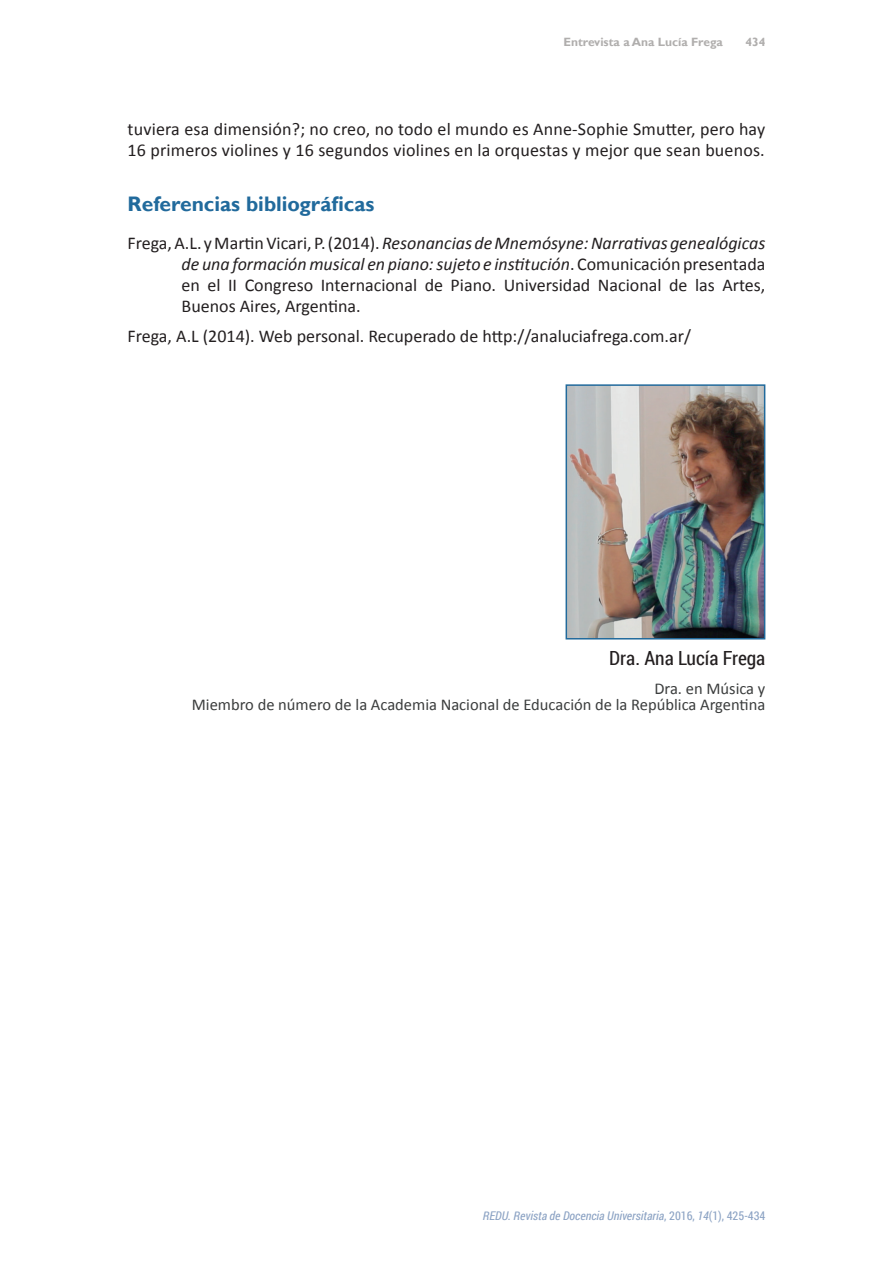
<style>
.page{position:relative;width:893px;height:1263px;background:#fff}
.page>*{position:absolute;margin:0;border:0;box-sizing:border-box;transform-origin:0 0}
.REDU_TIT1{font:700 21px "Gill Sans";color:#216a9c}
.REDU_AUTORES1{font:19.5px "Roboto Condensed";color:#231f20}
.REDU_REFS{font:18px/21px "Calibri";color:#231f20;text-align:justify}
.REDU_TXTGRAL{font:18px/21px "Calibri";letter-spacing:.01em;color:#231f20}
.REDU_AFILIACION1{font:16.5px/16.5px "Calibri";color:#3b3d3d;text-align:right}
.t1{font:italic 12px "Roboto Condensed";color:#8ca3c4}
.t2{font:700 12px "Gill Sans";color:#b0aead}
.s1{font-style:italic}
.s2{font-style:normal}
</style>
<div class="page">
<img style="left:569px;top:387px;width:193px;height:249px">
<div style="left:566px;top:384px;width:199px;height:255px;border:2px solid #216a9c"></div>
<p class="t2" style="left:563px;top:35px;width:161px">Entrevista a Ana Lucía Frega</p>
<p class="t2" style="left:745px;top:34px;width:21px">434</p>
<p class="REDU_TXTGRAL" style="left:128px;top:118px;width:639px">tuviera esa dimensión?; no creo, no todo el mundo es Anne-Sophie Smutter, pero hay<br>16 primeros violines y 16 segundos violines en la orquestas y mejor que sean buenos.</p>
<p class="REDU_TIT1" style="left:128px;top:191px;width:249px">Referencias bibliográficas</p>
<p class="REDU_REFS" style="left:182px;top:233px;width:585px;text-indent:-54px">Frega, A.L. y Martin Vicari, P. (2014). <span class="s1">Resonancias de Mnemósyne: Narrativas genealógicas de una formación musical en piano: sujeto e institución</span>. Comunicación presentada en el II Congreso Internacional de Piano. Universidad Nacional de las Artes, Buenos Aires, Argentina.</p>
<p class="REDU_REFS" style="left:128px;top:326px;width:565px">Frega, A.L (2014). Web personal. Recuperado de http://analuciafrega.com.ar/</p>
<p class="REDU_AUTORES1" style="left:609px;top:645px;width:158px">Dra. Ana Lucía Frega</p>
<p class="REDU_AFILIACION1" style="left:192px;top:680px;width:575px">Dra. en Música y<br>Miembro de número de la Academia Nacional de Educación de la República Argentina</p>
<p class="t1" style="left:483px;top:1207px;width:284px">REDU. Revista de Docencia Universitaria<span class="s2">, 2016,</span> 14<span class="s2">(1), 425-434</span></p>
</div>
